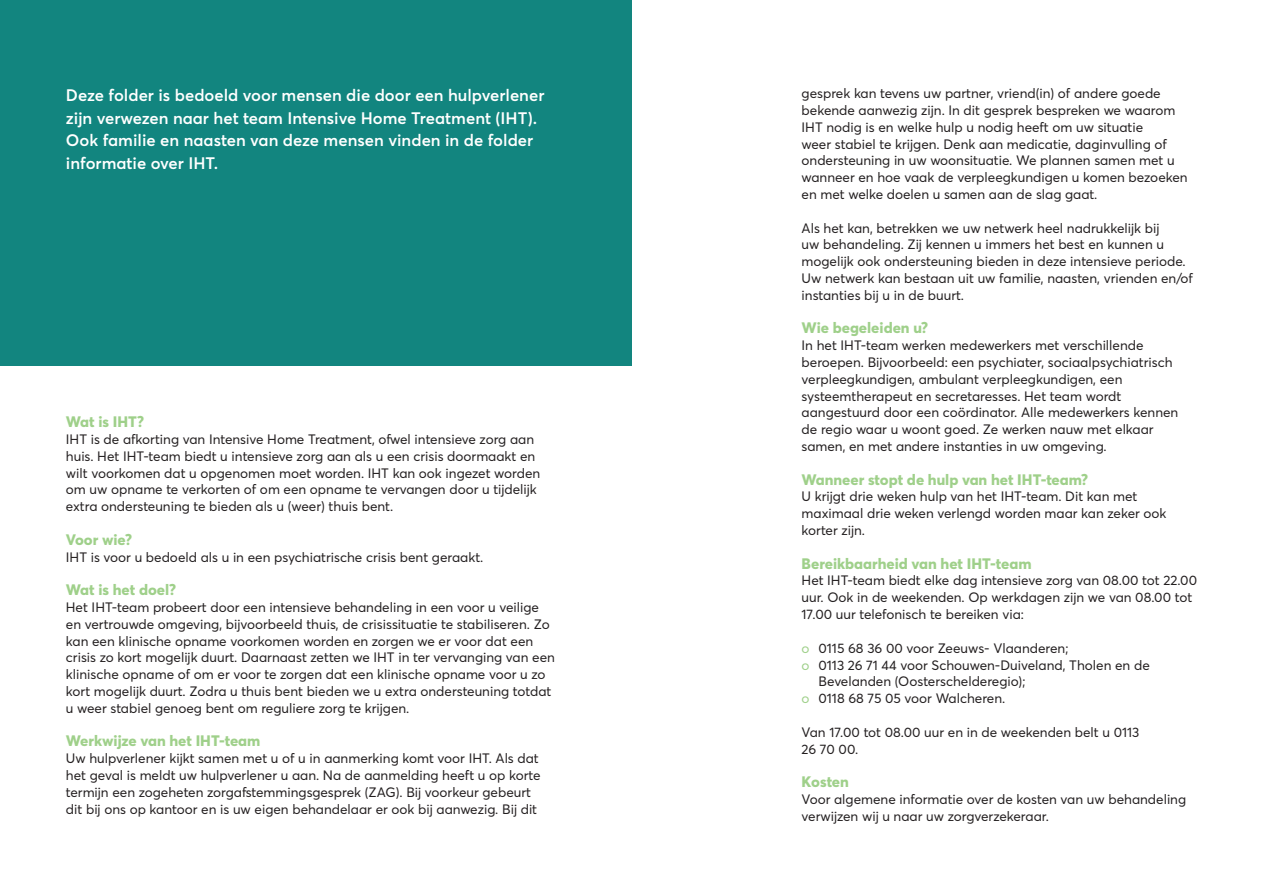
<style>
.page{position:relative;width:1263px;height:893px;background:#fff}
.page>*{position:absolute;margin:0;border:0;box-sizing:border-box;transform-origin:0 0}
.Inleiding{font:600 16.5px/22.5px "Averta";color:#fff}
.Tekst{font:800 15px "Averta";color:#9fd08a}
.Tekst-2{font:13.5px/16.8px "Averta";color:#231f20}
.s1{color:#9fd08a}
</style>
<div class="page">
<div style="left:0;top:0;width:631px;height:366px;background:#12857f"></div>
<p class="Inleiding" style="left:66px;top:83px;width:480px">Deze folder is bedoeld voor mensen die door een hulpverlener zijn verwezen naar het team Intensive Home Treatment (IHT).<br>Ook familie en naasten van deze mensen vinden in de folder informatie over IHT.</p>
<p class="Tekst" style="left:66px;top:411px;width:80px">Wat is IHT?</p>
<p class="Tekst-2" style="left:66px;top:430px;width:476px">IHT is de afkorting van Intensive Home Treatment, ofwel intensieve zorg aan huis. Het IHT-team biedt u intensieve zorg aan als u een crisis doormaakt en wilt voorkomen dat u opgenomen moet worden. IHT kan ook ingezet worden om uw opname te verkorten of om een opname te vervangen door u tijdelijk extra ondersteuning te bieden als u (weer) thuis bent.</p>
<p class="Tekst" style="left:66px;top:529px;width:68px">Voor wie?</p>
<p class="Tekst-2" style="left:66px;top:548px;width:419px">IHT is voor u bedoeld als u in een psychiatrische crisis bent geraakt.</p>
<p class="Tekst" style="left:66px;top:579px;width:112px">Wat is het doel?</p>
<p class="Tekst-2" style="left:66px;top:598px;width:490px">Het IHT-team probeert door een intensieve behandeling in een voor u veilige en vertrouwde omgeving, bijvoorbeeld thuis, de crisissituatie te stabiliseren. Zo kan een klinische opname voorkomen worden en zorgen we er voor dat een crisis zo kort mogelijk duurt. Daarnaast zetten we IHT in ter vervanging van een klinische opname of om er voor te zorgen dat een klinische opname voor u zo kort mogelijk duurt. Zodra u thuis bent bieden we u extra ondersteuning totdat u weer stabiel genoeg bent om reguliere zorg te krijgen.</p>
<p class="Tekst" style="left:66px;top:730px;width:196px">Werkwijze van het IHT-team</p>
<p class="Tekst-2" style="left:66px;top:749px;width:476px">Uw hulpverlener kijkt samen met u of u in aanmerking komt voor IHT. Als dat het geval is meldt uw hulpverlener u aan. Na de aanmelding heeft u op korte termijn een zogeheten zorgafstemmingsgesprek (ZAG). Bij voorkeur gebeurt dit bij ons op kantoor en is uw eigen behandelaar er ook bij aanwezig. Bij dit</p>
<p class="Tekst-2" style="left:801px;top:85px;width:388px">gesprek kan tevens uw partner, vriend(in) of andere goede bekende aanwezig zijn. In dit gesprek bespreken we waarom IHT nodig is en welke hulp u nodig heeft om uw situatie<br>weer stabiel te krijgen. Denk aan medicatie, daginvulling of ondersteuning in uw woonsituatie. We plannen samen met u wanneer en hoe vaak de verpleegkundigen u komen bezoeken</p>
<p class="Tekst-2" style="left:801px;top:185px;width:297px">en met welke doelen u samen aan de slag gaat.</p>
<p class="Tekst-2" style="left:801px;top:219px;width:386px">Als het kan, betrekken we uw netwerk heel nadrukkelijk bij<br>uw behandeling. Zij kennen u immers het best en kunnen u mogelijk ook ondersteuning bieden in deze intensieve periode.</p>
<p class="Tekst-2" style="left:801px;top:269px;width:393px">Uw netwerk kan bestaan uit uw familie, naasten, vrienden en/of</p>
<p class="Tekst-2" style="left:801px;top:286px;width:164px">instanties bij u in de buurt.</p>
<p class="Tekst" style="left:801px;top:317px;width:128px">Wie begeleiden u?</p>
<p class="Tekst-2" style="left:801px;top:337px;width:372px">In het IHT-team werken medewerkers met verschillende beroepen. Bijvoorbeeld: een psychiater, sociaalpsychiatrisch</p>
<p class="Tekst-2" style="left:801px;top:370px;width:378px">verpleegkundigen, ambulant verpleegkundigen, een systeemtherapeut en secretaresses. Het team wordt aangestuurd door een coördinator. Alle medewerkers kennen de regio waar u woont goed. Ze werken nauw met elkaar samen, en met andere instanties in uw omgeving.</p>
<p class="Tekst" style="left:801px;top:469px;width:288px">Wanneer stopt de hulp van het IHT-team?</p>
<p class="Tekst-2" style="left:801px;top:488px;width:366px">U krijgt drie weken hulp van het IHT-team. Dit kan met maximaal drie weken verlengd worden maar kan zeker ook korter zijn.</p>
<p class="Tekst" style="left:801px;top:553px;width:231px">Bereikbaarheid van het IHT-team</p>
<p class="Tekst-2" style="left:801px;top:572px;width:397px">Het IHT-team biedt elke dag intensieve zorg van 08.00 tot 22.00</p>
<p class="Tekst-2" style="left:801px;top:589px;width:392px">uur. Ook in de weekenden. Op werkdagen zijn we van 08.00 tot<br>17.00 uur telefonisch te bereiken via:</p>
<p class="Tekst-2" style="left:801px;top:639px;width:268px"><span class="s1">o</span> 0115 68 36 00 voor Zeeuws- Vlaanderen;</p>
<p class="Tekst-2" style="left:801px;top:656px;width:350px"><span class="s1">o</span> 0113 26 71 44 voor Schouwen-Duiveland, Tholen en de</p>
<p class="Tekst-2" style="left:819px;top:673px;width:208px">Bevelanden (Oosterschelderegio);</p>
<p class="Tekst-2" style="left:801px;top:689px;width:205px"><span class="s1">o</span> 0118 68 75 05 voor Walcheren.</p>
<p class="Tekst-2" style="left:801px;top:723px;width:339px">Van 17.00 tot 08.00 uur en in de weekenden belt u 0113</p>
<p class="Tekst-2" style="left:801px;top:740px;width:58px">26 70 00.</p>
<p class="Tekst" style="left:801px;top:771px;width:49px">Kosten</p>
<p class="Tekst-2" style="left:801px;top:790px;width:386px">Voor algemene informatie over de kosten van uw behandeling verwijzen wij u naar uw zorgverzekeraar.</p>
</div>
